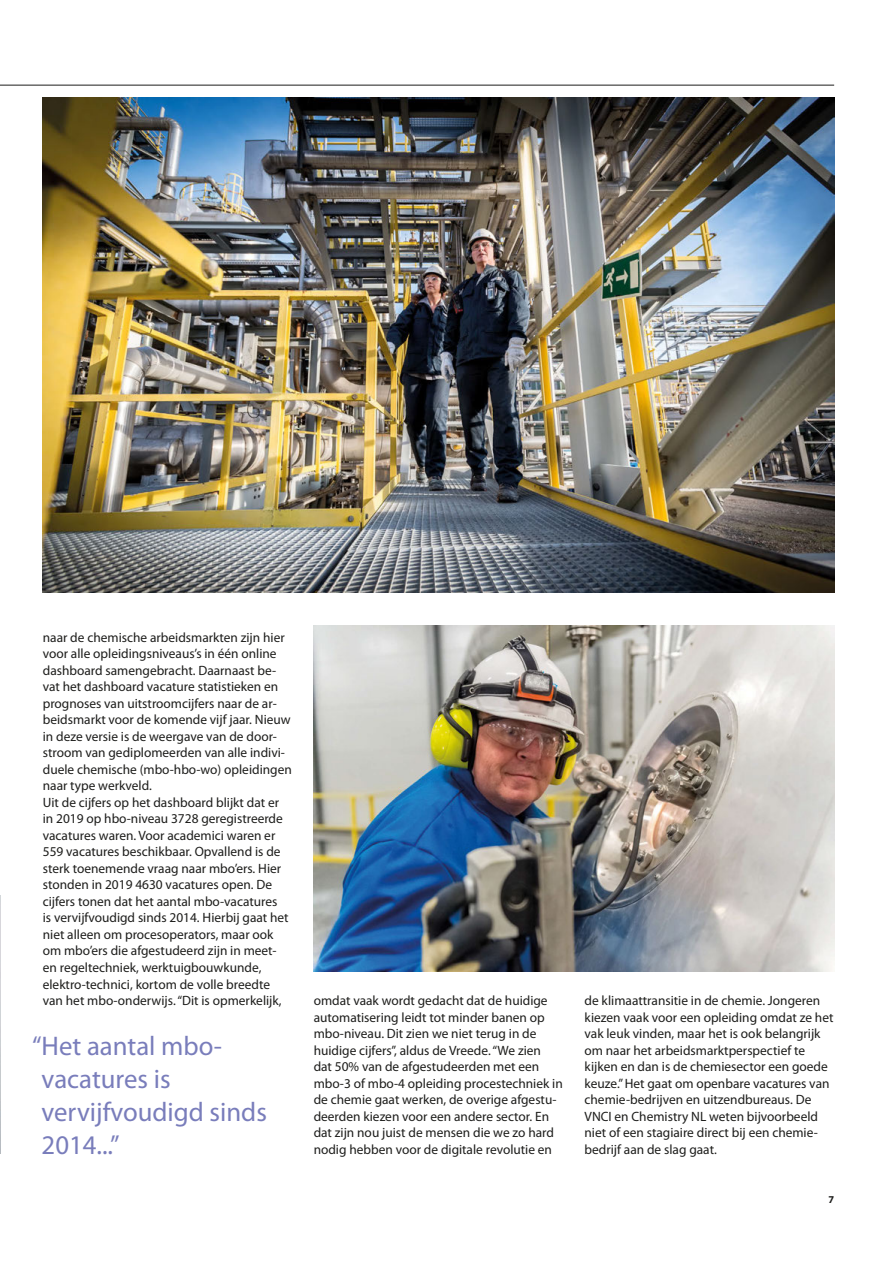
<style>
.page{position:relative;width:894px;height:1264px;background:#fff}
.page>*{position:absolute;margin:0;border:0;box-sizing:border-box;transform-origin:0 0}
.t1{font:27px/33px "Myriad Pro";color:#797dbb}
.t2{font:13.5px/16.5px "Myriad Pro";color:#1d1d1b}
.t3{font:700 10.5px "Myriad Pro";color:#1d1d1b}
</style>
<div class="page">
<img style="left:0;top:895px;width:1px;height:258px">
<img style="left:43px;top:98px;width:791px;height:494px">
<img style="left:313px;top:625px;width:521px;height:346px">
<hr style="left:0;top:85px;width:834px;height:1px;background:#1d1d1b">
<p class="t2" style="left:43px;top:629px;width:250px">naar de chemische arbeidsmarkten zijn hier voor alle opleidingsniveaus’s in één online dashboard samengebracht. Daarnaast be&shy;vat het dashboard vacature statistieken en prognoses van uitstroomcijfers naar de ar&shy;beidsmarkt voor de komende vijf jaar. Nieuw in deze versie is de weergave van de door&shy;stroom van gediplomeerden van alle indivi&shy;duele chemische (mbo-hbo-wo) opleidingen naar type werkveld.<br>Uit de cijfers op het dashboard blijkt dat er in 2019 op hbo-niveau 3728 geregistreerde vacatures waren. Voor academici waren er 559 vacatures beschikbaar. Opvallend is de sterk toenemende vraag naar mbo’ers. Hier stonden in 2019 4630 vacatures open. De cijfers tonen dat het aantal mbo-vacatures<br>is vervijfvoudigd sinds 2014. Hierbij gaat het niet alleen om procesoperators, maar ook om mbo’ers die afgestudeerd zijn in meet&shy;en regeltechniek, werktuigbouwkunde, elektro-technici, kortom de volle breedte van het mbo-onderwijs. “Dit is opmerkelijk,</p>
<h1 class="t1" style="left:42px;top:1028px;width:227px;text-indent:-9px">“Het aantal mbo&shy;vacatures is vervijfvoudigd sinds<br>2014...”</h1>
<p class="t2" style="left:313px;top:992px;width:250px">omdat vaak wordt gedacht dat de huidige automatisering leidt tot minder banen op mbo-niveau. Dit zien we niet terug in de huidige cijfers”, aldus de Vreede. “We zien<br>dat 50% van de afgestudeerden met een mbo-3 of mbo-4 opleiding procestechniek in de chemie gaat werken, de overige afgestu&shy;deerden kiezen voor een andere sector. En dat zijn nou juist de mensen die we zo hard nodig hebben voor de digitale revolutie en</p>
<p class="t2" style="left:584px;top:992px;width:250px">de klimaattransitie in de chemie. Jongeren kiezen vaak voor een opleiding omdat ze het vak leuk vinden, maar het is ook belangrijk om naar het arbeidsmarktperspectief te kijken en dan is de chemiesector een goede keuze.” Het gaat om openbare vacatures van chemie-bedrijven en uitzendbureaus. De VNCI en Chemistry NL weten bijvoorbeeld niet of een stagiaire direct bij een chemie&shy;bedrijf aan de slag gaat.</p>
<p class="t3" style="left:828px;top:1193px;width:7px">7</p>
</div>
